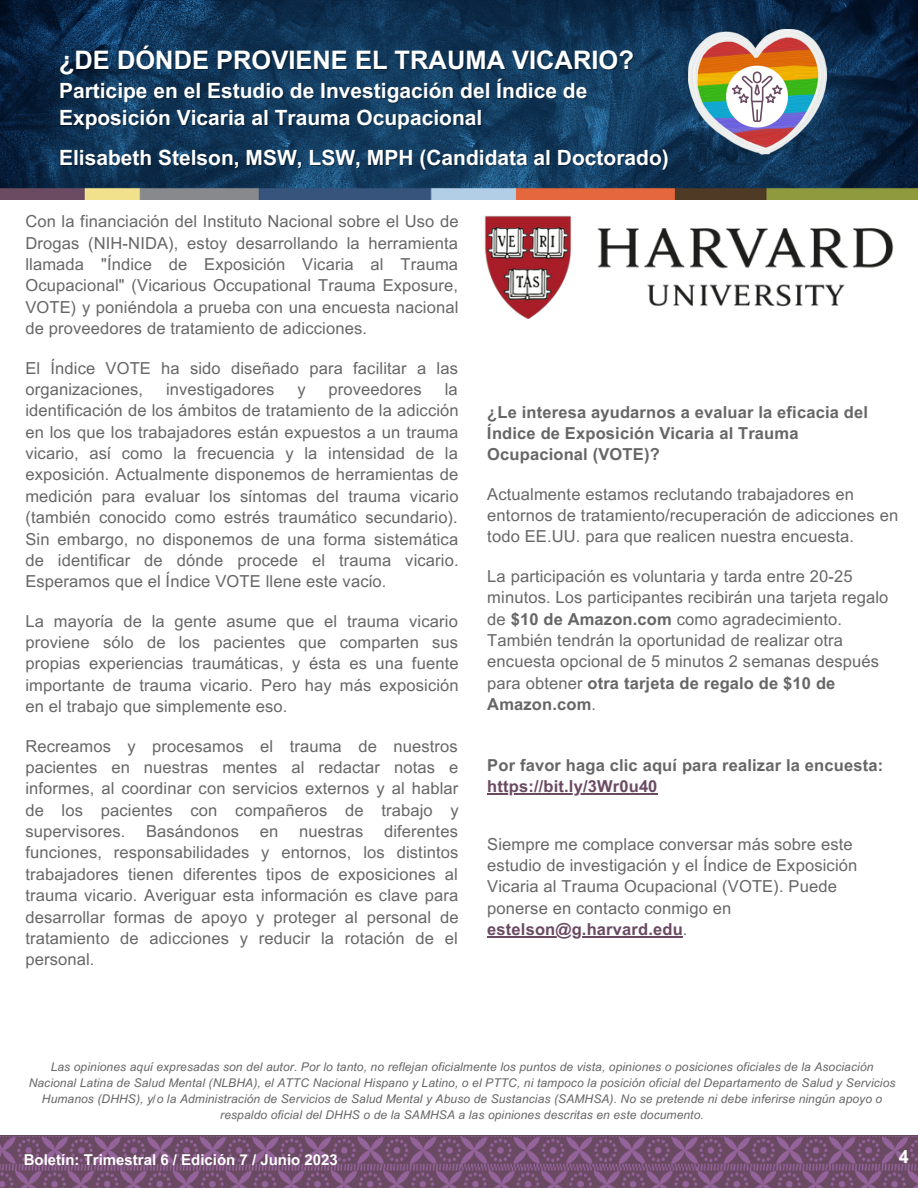
<style>
.page{position:relative;width:918px;height:1188px;background:#fff}
.page>*{position:absolute;margin:0;border:0;box-sizing:border-box;transform-origin:0 0}
.t1{font:700 25.5px "Arial MT Pro";color:#fff}
.t2{font:700 21px/27px "Arial MT Pro";color:#fff}
.t3{font:700 18px "Arial MT Pro";color:#fff}
.t4{font:16.5px/21.3px "Arial MT Pro";letter-spacing:.01em;color:#666;text-align:justify}
.t5{font:700 16.5px/21.3px "Arial MT Pro";letter-spacing:.01em;color:#666}
.t6{font:700 15px "Arial MT Pro";color:#fff}
.t7{font:italic 12px/16px "Arial MT Pro";letter-spacing:.01em;color:#666;text-align:center}
.s1{font-weight:700}
.s2{color:#6a4a62}
.s3{font-weight:700;color:#6a4a62}
</style>
<div class="page">
<img style="left:0;top:0;width:918px;height:188px">
<img style="left:0;top:188px;width:918px;height:12px">
<svg style="left:0;top:1135px;width:918px;height:2px;background:#714e6c"></svg>
<img style="left:0;top:1137px;width:918px;height:51px">
<img style="left:688px;top:29px;width:139px;height:125px">
<svg style="left:726px;top:66px;width:62px;height:62px"></svg>
<img style="left:484px;top:215px;width:410px;height:104px">
<hr style="left:487px;top:793px;width:171px;height:1px;background:#6a4a62">
<hr style="left:487px;top:936px;width:196px;height:1px;background:#6a4a62">
<p class="t1" style="left:59px;top:50px;width:576px">¿DE DÓNDE PROVIENE EL TRAUMA VICARIO?</p>
<p class="t2" style="left:59px;top:80px;width:530px">Participe en el Estudio de Investigación del Índice de<br>Exposición Vicaria al Trauma Ocupacional</p>
<p class="t2" style="left:59px;top:147px;width:611px">Elisabeth Stelson, MSW, LSW, MPH (Candidata al Doctorado)</p>
<p class="t4" style="left:25px;top:213px;width:435px">Con la financiación del Instituto Nacional sobre el Uso de Drogas (NIH-NIDA), estoy desarrollando la herramienta llamada "Índice de Exposición Vicaria al Trauma Ocupacional" (Vicarious Occupational Trauma Exposure, VOTE) y poniéndola a prueba con una encuesta nacional de proveedores de tratamiento de adicciones.</p>
<p class="t4" style="left:25px;top:359px;width:434px">El Índice VOTE ha sido diseñado para facilitar a las organizaciones,</p>
<p class="t4" style="left:25px;top:381px;width:435px;text-indent:419px">la identificación de los ámbitos de tratamiento de la adicción en los que los trabajadores están expuestos a un trauma vicario, así como la frecuencia y la intensidad de la exposición. Actualmente disponemos de herramientas de medición para evaluar los síntomas del trauma vicario (también conocido como estrés traumático secundario).<br>Sin embargo, no disponemos de una forma sistemática de identificar de dónde procede el trauma vicario.<br>Esperamos que el Índice VOTE llene este vacío.</p>
<p class="t4" style="left:25px;top:612px;width:435px">La mayoría de la gente asume que el trauma vicario proviene sólo de los pacientes que comparten sus propias experiencias traumáticas, y ésta es una fuente importante de trauma vicario. Pero hay más exposición en el trabajo que simplemente eso.</p>
<p class="t4" style="left:25px;top:737px;width:435px">Recreamos y procesamos el trauma de nuestros pacientes en nuestras mentes al redactar notas e informes, al coordinar con servicios externos y al hablar de los pacientes con compañeros de trabajo y supervisores.</p>
<p class="t4" style="left:166px;top:381px;width:110px">investigadores</p>
<p class="t4" style="left:297px;top:381px;width:10px">y</p>
<p class="t4" style="left:329px;top:381px;width:95px">proveedores</p>
<p class="t4" style="left:25px;top:823px;width:435px;text-indent:359px">diferentes funciones, responsabilidades y entornos, los distintos trabajadores tienen diferentes tipos de exposiciones al trauma vicario. Averiguar esta información es clave para desarrollar formas de apoyo y proteger al personal de tratamiento de adicciones y reducir la rotación de el personal.</p>
<p class="t4" style="left:146px;top:823px;width:95px">Basándonos</p>
<p class="t4" style="left:260px;top:823px;width:20px">en</p>
<p class="t4" style="left:299px;top:823px;width:66px">nuestras</p>
<p class="t5" style="left:487px;top:403px;width:382px">¿Le interesa ayudarnos a evaluar la eficacia del<br>Índice de Exposición Vicaria al Trauma<br>Ocupacional (VOTE)?</p>
<p class="t4" style="left:487px;top:485px;width:412px;text-align:left">Actualmente estamos reclutando trabajadores en entornos de tratamiento/recuperación de adicciones en todo EE.UU. para que realicen nuestra encuesta.</p>
<p class="t4" style="left:487px;top:567px;width:403px;text-align:left">La participación es voluntaria y tarda entre 20-25 minutos. Los participantes recibirán una tarjeta regalo de <span class="s1">$10 de Amazon.com</span> como agradecimiento.<br>También tendrán la oportunidad de realizar otra encuesta opcional de 5 minutos 2 semanas después para obtener <span class="s1">otra tarjeta de regalo de $10 de Amazon.com</span>.</p>
<p class="t5" style="left:487px;top:756px;width:397px">Por favor haga clic aquí para realizar la encuesta: <span class="s2">https://bit.ly/3Wr0u40</span></p>
<p class="t4" style="left:487px;top:835px;width:372px;text-align:left">Siempre me complace conversar más sobre este estudio de investigación y el Índice de Exposición Vicaria al Trauma Ocupacional (VOTE). Puede ponerse en contacto conmigo en <span class="s3">estelson@g.harvard.edu</span>.</p>
<p class="t7" style="left:29px;top:1061px;width:868px">Las opiniones aquí expresadas son del autor. Por lo tanto, no reflejan oficialmente los puntos de vista, opiniones o posiciones oficiales de la Asociación Nacional Latina de Salud Mental (NLBHA), el ATTC Nacional Hispano y Latino, o el PTTC, ni tampoco la posición oficial del Departamento de Salud y Servicios Humanos (DHHS), y/o la Administración de Servicios de Salud Mental y Abuso de Sustancias (SAMHSA). No se pretende ni debe inferirse ningún apoyo o respaldo oficial del DHHS o de la SAMHSA a las opiniones descritas en este documento.</p>
<p class="t6" style="left:24px;top:1154px;width:316px">Boletín: Trimestral 6 / Edición 7 / Junio 2023</p>
<p class="t3" style="left:899px;top:1150px;width:12px">4</p>
</div>
